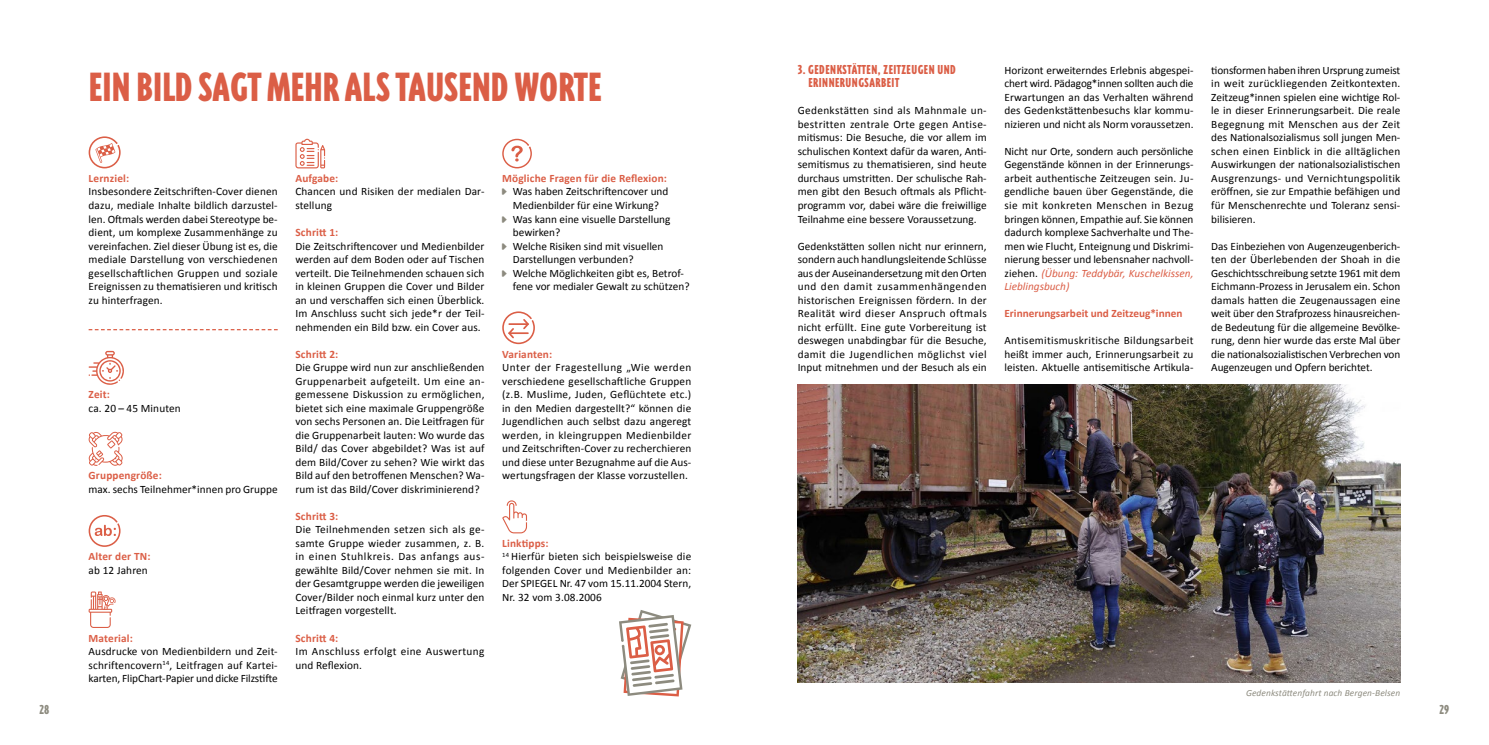
<style>
.page{position:relative;width:1489px;height:745px;background:#fff}
.page>*{position:absolute;margin:0;border:0;box-sizing:border-box;transform-origin:0 0}
.t1{font:900 condensed 47.25px "Triplex";letter-spacing:.005em;color:#db5e46}
.t2{font:900 condensed 15px/13.5px "Triplex";letter-spacing:.035em;color:#db5e46}
.t3{font:900 condensed 15px "Triplex";color:#8d8b7f}
.t4{font:11.25px/13.5px "Calibri";color:#000;text-align:justify}
.t5{font:700 11.25px "Calibri";letter-spacing:.015em;color:#db5e46}
.t6{font:11.25px/13.5px "Calibri";letter-spacing:.02em;color:#000}
.t7{font:11.25px/13.5px "Calibri";letter-spacing:.035em;color:#000}
.t8{font:italic 9.38px "Calibri";letter-spacing:.01em;color:#8d8b7f}
.s1{font-weight:700;color:#db5e46}
.s2{font-style:italic;color:#db5e46}
</style>
<div class="page">
<svg style="left:89px;top:136px;width:32px;height:32px"></svg>
<svg style="left:89px;top:329px;width:189px;height:1px"></svg>
<svg style="left:89px;top:350px;width:35px;height:34px"></svg>
<svg style="left:89px;top:431px;width:34px;height:34px"></svg>
<svg style="left:89px;top:515px;width:31px;height:31px"></svg>
<svg style="left:89px;top:591px;width:27px;height:36px"></svg>
<svg style="left:295px;top:139px;width:30px;height:29px"></svg>
<svg style="left:502px;top:139px;width:30px;height:29px"></svg>
<svg style="left:502px;top:311px;width:33px;height:33px"></svg>
<svg style="left:502px;top:500px;width:25px;height:33px"></svg>
<svg style="left:619px;top:610px;width:72px;height:86px"></svg>
<img style="left:797px;top:384px;width:603px;height:297px">
<h1 class="t1" style="left:89px;top:64px;width:514px">EIN BILD SAGT MEHR ALS TAUSEND WORTE</h1>
<h2 class="t2" style="left:808px;top:63px;width:149px;text-indent:-11px">3.GEDENKSTÄTTEN, ZEITZEUGEN UND<br>ERINNERUNGSARBEIT</h2>
<p class="t4" style="left:797px;top:104px;width:190px">Gedenkstätten sind als Mahnmale un&shy;bestritten zentrale Orte gegen Antise&shy;mitismus: Die Besuche, die vor allem im schulischen Kontext dafür da waren, Anti&shy;semitismus zu thematisieren, sind heute durchaus umstritten. Der schulische Rah&shy;men gibt den Besuch oftmals als Pflicht&shy;programm vor, dabei wäre die freiwillige Teilnahme eine bessere Voraussetzung.</p>
<p class="t4" style="left:797px;top:239px;width:190px">Gedenkstätten sollen nicht nur erinnern, sondern auch handlungsleitende Schlüsse aus der Auseinandersetzung mit den Orten und den damit zusammenhängenden historischen Ereignissen fördern. In der Realität wird dieser Anspruch oftmals nicht erfüllt. Eine gute Vorbereitung ist deswegen unabdingbar für die Besuche, damit die Jugendlichen möglichst viel Input mitnehmen und der Besuch als ein</p>
<p class="t5" style="left:502px;top:171px;width:166px">Mögliche Fragen für die Reflexion:</p>
<p class="t4" style="left:513px;top:185px;width:178px;text-align:left">Was haben Zeitschriftencover und<br>Medienbilder für eine Wirkung?<br>Was kann eine visuelle Darstellung bewirken?<br>Welche Risiken sind mit visuellen<br>Darstellungen verbunden?<br>Welche Möglichkeiten gibt es, Betrof&shy;fene vor medialer Gewalt zu schützen?</p>
<p class="t5" style="left:295px;top:171px;width:44px">Aufgabe:</p>
<p class="t4" style="left:295px;top:185px;width:190px">Chancen und Risiken der medialen Dar&shy;stellung</p>
<p class="t5" style="left:295px;top:225px;width:44px">Schritt 1:</p>
<p class="t4" style="left:295px;top:239px;width:190px">Die Zeitschriftencover und Medienbilder werden auf dem Boden oder auf Tischen verteilt. Die Teilnehmenden schauen sich in kleinen Gruppen die Cover und Bilder an und verschaffen sich einen Überblick.<br>Im Anschluss sucht sich jede*r der Teil&shy;nehmenden ein Bild bzw. ein Cover aus.</p>
<p class="t5" style="left:295px;top:346px;width:44px">Schritt 2:</p>
<p class="t4" style="left:295px;top:360px;width:190px">Die Gruppe wird nun zur anschließenden Gruppenarbeit aufgeteilt. Um eine an&shy;gemessene Diskussion zu ermöglichen, bietet sich eine maximale Gruppengröße von sechs Personen an. Die Leitfragen für die Gruppenarbeit lauten: Wo wurde das Bild/ das Cover abgebildet? Was ist auf dem Bild/Cover zu sehen? Wie wirkt das Bild auf den betroffenen Menschen? Wa&shy;rum ist das Bild/Cover diskriminierend?</p>
<p class="t5" style="left:295px;top:508px;width:44px">Schritt 3:</p>
<p class="t4" style="left:295px;top:522px;width:190px">Die Teilnehmenden setzen sich als ge&shy;samte Gruppe wieder zusammen, z. B. in einen Stuhlkreis. Das anfangs aus&shy;gewählte Bild/Cover nehmen sie mit. In der Gesamtgruppe werden die jeweiligen Cover/Bilder noch einmal kurz unter den Leitfragen vorgestellt.</p>
<p class="t5" style="left:295px;top:630px;width:44px">Schritt 4:</p>
<p class="t7" style="left:295px;top:644px;width:190px">Im Anschluss erfolgt eine Auswertung und Reflexion.</p>
<p class="t5" style="left:89px;top:171px;width:42px">Lernziel:</p>
<p class="t4" style="left:89px;top:185px;width:190px">Insbesondere Zeitschriften-Cover dienen dazu, mediale Inhalte bildlich darzustel&shy;len. Oftmals werden dabei Stereotype be&shy;dient, um komplexe Zusammenhänge zu vereinfachen. Ziel dieser Übung ist es, die mediale Darstellung von verschiedenen gesellschaftlichen Gruppen und soziale Ereignissen zu thematisieren und kritisch zu hinterfragen.</p>
<p class="t5" style="left:502px;top:346px;width:51px">Varianten:</p>
<p class="t4" style="left:502px;top:360px;width:190px">Unter der Fragestellung „Wie werden verschiedene gesellschaftliche Gruppen (z.B. Muslime, Juden, Geflüchtete etc.) in den Medien dargestellt?“ können die Jugendlichen auch selbst dazu angeregt werden, in kleingruppen Medienbilder und Zeitschriften-Cover zu recherchieren und diese unter Bezugnahme auf die Aus&shy;wertungsfragen der Klasse vorzustellen.</p>
<p class="t5" style="left:89px;top:387px;width:23px">Zeit:</p>
<p class="t4" style="left:89px;top:401px;width:94px">ca. 20 – 45 Minuten</p>
<p class="t5" style="left:89px;top:468px;width:75px">Gruppengröße:</p>
<p class="t4" style="left:89px;top:482px;width:190px">max. sechs Teilnehmer*innen pro Gruppe</p>
<p class="t6" style="left:502px;top:536px;width:190px"><span class="s1">Linktipps:<br></span><sup>14</sup> Hierfür bieten sich beispielsweise die folgenden Cover und Medienbilder an:<br>Der SPIEGEL Nr. 47 vom 15.11.2004 Stern,<br>Nr. 32 vom 3.08.2006</p>
<p class="t5" style="left:89px;top:549px;width:63px">Alter der TN:</p>
<p class="t4" style="left:89px;top:563px;width:61px">ab 12 Jahren</p>
<p class="t5" style="left:89px;top:630px;width:46px">Material:</p>
<p class="t4" style="left:89px;top:644px;width:190px">Ausdrucke von Medienbildern und Zeit&shy;schriftencovern<sup>14</sup>, Leitfragen auf Kartei&shy;karten, FlipChart-Papier und dicke Filzstifte</p>
<p class="t4" style="left:1004px;top:63px;width:190px">Horizont erweiterndes Erlebnis abgespei&shy;chert wird. Pädagog*innen sollten auch die Erwartungen an das Verhalten während des Gedenkstättenbesuchs klar kommu&shy;nizieren und nicht als Norm voraussetzen.</p>
<p class="t4" style="left:1004px;top:144px;width:191px">Nicht nur Orte, sondern auch persönliche Gegenstände können in der Erinnerungs&shy;arbeit authentische Zeitzeugen sein. Ju&shy;gendliche bauen über Gegenstände, die sie mit konkreten Menschen in Bezug bringen können, Empathie auf. Sie können dadurch komplexe Sachverhalte und The&shy;men wie Flucht, Enteignung und Diskrimi&shy;nierung besser und lebensnaher nachvoll&shy;ziehen. <span class="s2">(Übung: Teddybär, Kuschelkissen, Lieblingsbuch)</span></p>
<p class="t5" style="left:1004px;top:306px;width:179px">Erinnerungsarbeit und Zeitzeug*innen</p>
<p class="t4" style="left:1004px;top:333px;width:190px">Antisemitismuskritische Bildungsarbeit heißt immer auch, Erinnerungsarbeit zu leisten. Aktuelle antisemitische Artikula-</p>
<p class="t4" style="left:1211px;top:63px;width:190px">tionsformen haben ihren Ursprung zumeist in weit zurückliegenden Zeitkontexten.<br>Zeitzeug*innen spielen eine wichtige Rol&shy;le in dieser Erinnerungsarbeit. Die reale Begegnung mit Menschen aus der Zeit des Nationalsozialismus soll jungen Men&shy;schen einen Einblick in die alltäglichen Auswirkungen der nationalsozialistischen Ausgrenzungs- und Vernichtungspolitik eröffnen, sie zur Empathie befähigen und für Menschenrechte und Toleranz sensi&shy;bilisieren.</p>
<p class="t4" style="left:1211px;top:239px;width:191px">Das Einbeziehen von Augenzeugenberich&shy;ten der Überlebenden der Shoah in die Geschichtsschreibung setzte 1961 mit dem Eichmann-Prozess in Jerusalem ein. Schon damals hatten die Zeugenaussagen eine weit über den Strafprozess hinausreichen&shy;de Bedeutung für die allgemeine Bevölke&shy;rung, denn hier wurde das erste Mal über die nationalsozialistischen Verbrechen von Augenzeugen und Opfern berichtet.</p>
<p class="t8" style="left:1245px;top:687px;width:156px">Gedenkstättenfahrt nach Bergen-Belsen</p>
<h2 class="t3" style="left:39px;top:702px;width:11px">28</h2>
<h2 class="t3" style="left:1439px;top:702px;width:11px">29</h2>
</div>
